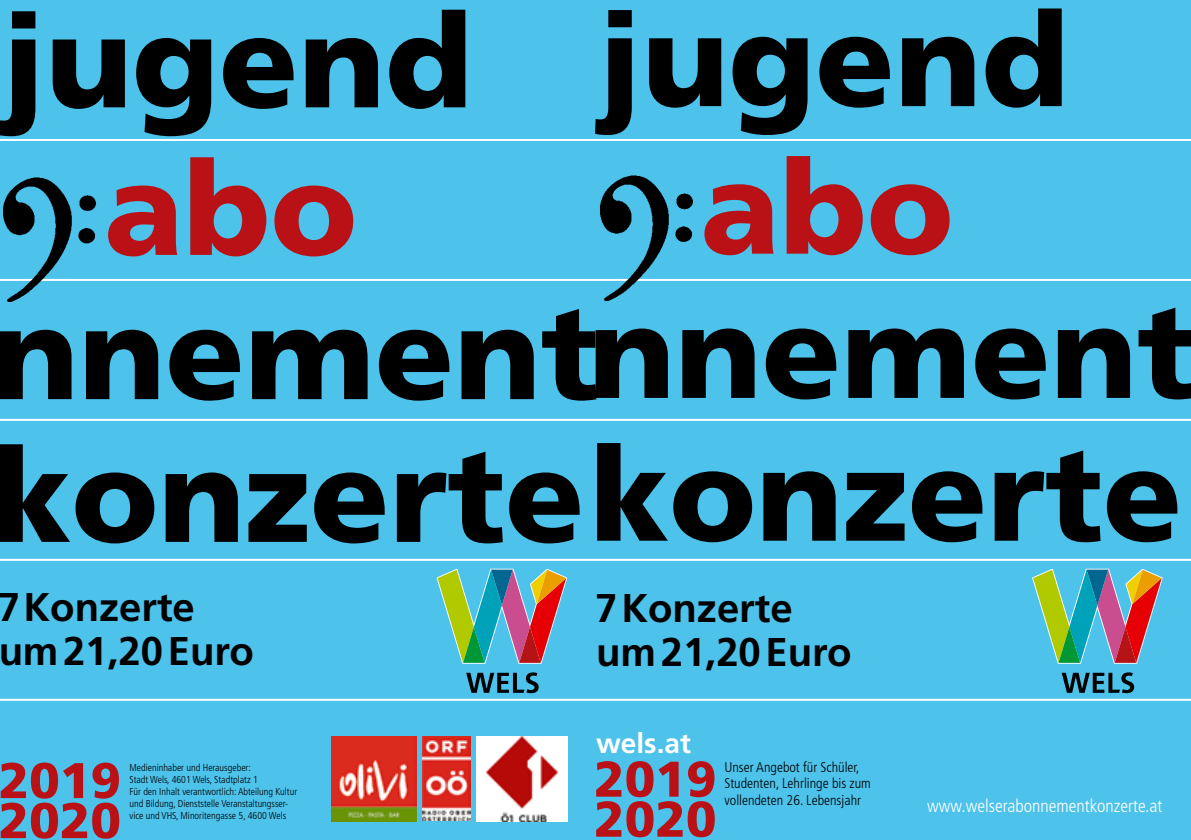
<style>
.page{position:relative;width:1191px;height:840px;background:#fff}
.page>*{position:absolute;margin:0;border:0;box-sizing:border-box;transform-origin:0 0}
.t1{font:900 130px/142.6px "Frutiger LT Std";color:#000}
.t2{font:900 130px "Frutiger LT Std";color:#b91115}
.t3{font:900 50px/40px "Frutiger LT Std";color:#b91115}
.t4{font:700 40px/44px "Frutiger LT Std";color:#000}
.t5{font:700 28px "Frutiger LT Std";color:#fff}
.t6{font:300 condensed 18px "Frutiger LT Std";color:#fff}
.t7{font:300 condensed 14px/16px "Frutiger LT Std";color:#000}
.t8{font:300 condensed 10px/12px "Frutiger LT Std";color:#000}
</style>
<div class="page">
<div style="left:0;top:0;width:1191px;height:839px;background:#4dc2ea"></div>
<hr style="left:0;top:139px;width:1191px;height:2px;background:#fff">
<hr style="left:0;top:279px;width:1191px;height:2px;background:#fff">
<hr style="left:0;top:418px;width:1191px;height:2px;background:#fff">
<hr style="left:0;top:558px;width:1191px;height:2px;background:#fff">
<hr style="left:0;top:698px;width:1191px;height:2px;background:#fff">
<img style="left:600px;top:176px;width:93px;height:124px">
<img style="left:3px;top:177px;width:94px;height:125px">
<svg style="left:466px;top:672px;width:72px;height:20px"></svg>
<svg style="left:437px;top:568px;width:130px;height:95px"></svg>
<svg style="left:1061px;top:672px;width:73px;height:20px"></svg>
<svg style="left:1032px;top:568px;width:130px;height:95px"></svg>
<img style="left:476px;top:735px;width:91px;height:85px">
<img style="left:422px;top:735px;width:48px;height:85px">
<img style="left:331px;top:735px;width:85px;height:85px">
<h1 class="t1" style="left:2px;top:-10px;width:471px">jugend</h1>
<h1 class="t2" style="left:104px;top:131px;width:255px">abo</h1>
<h1 class="t1" style="left:598px;top:-11px;width:471px">jugend</h1>
<h1 class="t2" style="left:700px;top:129px;width:255px">abo</h1>
<h1 class="t1" style="left:-8px;top:281px;width:1204px">nnementnnement konzertekonzerte</h1>
<h3 class="t4" style="left:-3px;top:585px;width:258px">7 Konzerte um 21,20 Euro</h3>
<h2 class="t3" style="left:-1px;top:760px;width:124px">2019<br>2020</h2>
<p class="t8" style="left:129px;top:761px;width:169px">Medieninhaber und Herausgeber:<br>Stadt Wels, 4601 Wels, Stadtplatz 1<br>Für den Inhalt verantwortlich: Abteilung Kultur und Bildung, Dienststelle Veranstaltungsser&shy;vice und VHS, Minoritengasse 5, 4600 Wels</p>
<h3 class="t4" style="left:595px;top:585px;width:258px">7 Konzerte um 21,20 Euro</h3>
<h3 class="t5" style="left:596px;top:725px;width:96px">wels.at</h3>
<h2 class="t3" style="left:594px;top:758px;width:124px">2019</h2>
<h3 class="t7" style="left:724px;top:759px;width:148px">Unser Angebot für Schüler,<br>Studenten, Lehrlinge bis zum</h3>
<h3 class="t7" style="left:724px;top:791px;width:138px">vollendeten 26. Lebensjahr</h3>
<h2 class="t3" style="left:594px;top:798px;width:124px">2020</h2>
<h3 class="t6" style="left:927px;top:795px;width:237px">www.welserabonnementkonzerte.at</h3>
</div>
